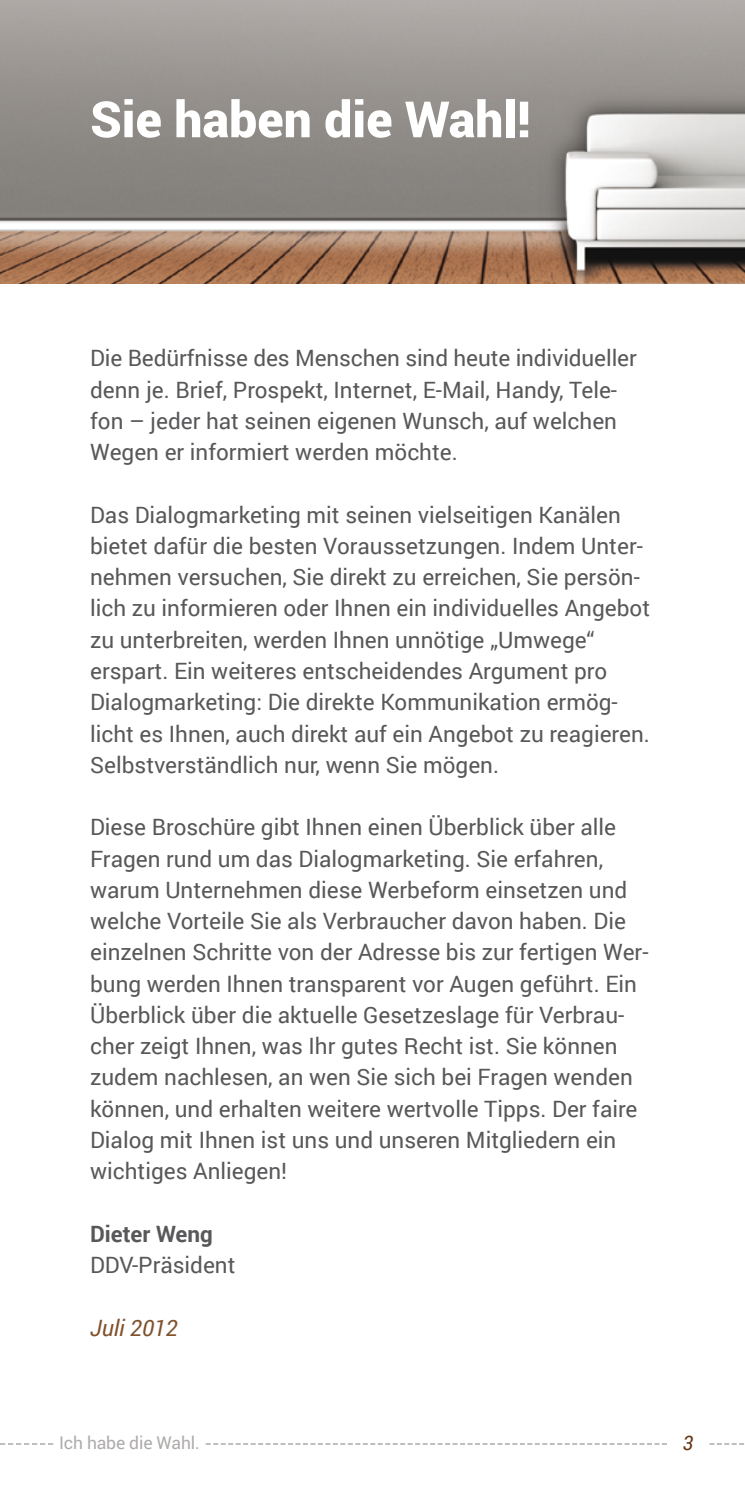
<style>
.page{position:relative;width:745px;height:1489px;background:#fff}
.page>*{position:absolute;margin:0;border:0;box-sizing:border-box;transform-origin:0 0}
._01_head_Balken_1{font:900 50px "Roboto";color:#fff}
._04_Fließtext{font:22.5px/31.2px "Roboto";color:#58585a}
._04_Fließtext-2{font:700 22.5px "Roboto";color:#58585a}
._04_Fließtext-3{font:italic 22.5px "Roboto";color:#80522e}
.t1{font:italic 20px "Roboto";color:#673515}
.t2{font:17.5px "Roboto";letter-spacing:-.01em;color:#aeacab}
</style>
<div class="page">
<img style="left:0;top:0;width:744px;height:283px">
<svg style="left:709px;top:1443px;width:35px;height:1px"></svg>
<svg style="left:206px;top:1443px;width:460px;height:1px"></svg>
<svg style="left:0;top:1443px;width:53px;height:1px"></svg>
<p class="_01_head_Balken_1" style="left:90px;top:84px;width:442px">Sie haben die Wahl!</p>
<p class="_04_Fließtext" style="left:90px;top:342px;width:548px">Die Bedürfnisse des Menschen sind heute individueller denn je. Brief, Prospekt, Internet, E-Mail, Handy, Tele&shy;fon – jeder hat seinen eigenen Wunsch, auf welchen Wegen er informiert werden möchte.</p>
<p class="_04_Fließtext" style="left:90px;top:498px;width:561px">Das Dialogmarketing mit seinen vielseitigen Kanälen bietet dafür die besten Voraussetzungen. Indem Unter&shy;nehmen versuchen, Sie direkt zu erreichen, Sie persön&shy;lich zu informieren oder Ihnen ein individuelles Angebot zu unterbreiten, werden Ihnen unnötige „Umwege“ erspart. Ein weiteres entscheidendes Argument pro Dialogmarketing: Die direkte Kommunikation ermög&shy;licht es Ihnen, auch direkt auf ein Angebot zu reagieren.<br>Selbstverständlich nur, wenn Sie mögen.</p>
<p class="_04_Fließtext" style="left:90px;top:810px;width:559px">Diese Broschüre gibt Ihnen einen Überblick über alle Fragen rund um das Dialogmarketing. Sie erfahren, warum Unternehmen diese Werbeform einsetzen und welche Vorteile Sie als Verbraucher davon haben. Die einzelnen Schritte von der Adresse bis zur fertigen Wer&shy;bung werden Ihnen transparent vor Augen geführt. Ein Überblick über die aktuelle Gesetzeslage für Verbrau&shy;cher zeigt Ihnen, was Ihr gutes Recht ist. Sie können zudem nachlesen, an wen Sie sich bei Fragen wenden können, und erhalten weitere wertvolle Tipps. Der faire Dialog mit Ihnen ist uns und unseren Mitgliedern ein wichtiges Anliegen!</p>
<p class="_04_Fließtext-2" style="left:90px;top:1217px;width:124px">Dieter Weng</p>
<p class="_04_Fließtext" style="left:90px;top:1248px;width:147px">DDV-Präsident</p>
<p class="_04_Fließtext-3" style="left:90px;top:1311px;width:89px">Juli 2012</p>
<p class="t2" style="left:59px;top:1430px;width:142px">Ich habe die Wahl.</p>
<p class="t1" style="left:682px;top:1428px;width:12px">3</p>
</div>
